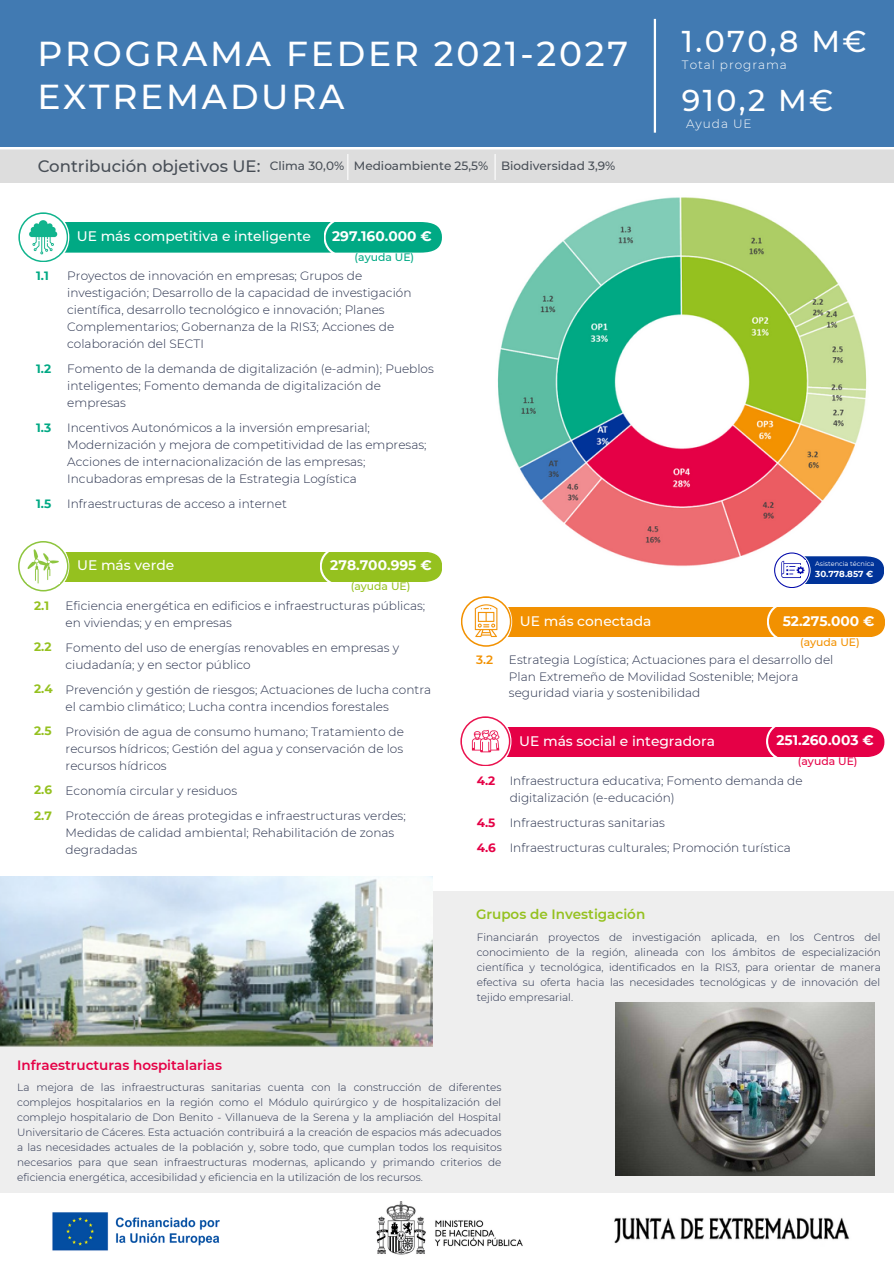
<style>
.page{position:relative;width:894px;height:1264px;background:#fff}
.page>*{position:absolute;margin:0;border:0;box-sizing:border-box;transform-origin:0 0}
.t1{font:500 34.5px/44px "Montserrat";letter-spacing:.08em;color:#fff}
.t2{font:500 30px/59.2px "Montserrat";letter-spacing:.08em;color:#fff}
.t3{font:500 16.5px "Montserrat";color:#363d46}
.t4{font:500 13.8px "Montserrat";color:#fff}
.t5{font:700 13.8px "Montserrat";color:#fff}
.t6{font:600 13.5px "Montserrat";color:#e50046}
.t7{font:600 13.5px "Montserrat";color:#95c11f}
.t8{font:300 12px/17px "Montserrat";color:#252e4a}
.t9{font:500 12px "Montserrat";color:#363d46}
.t10{font:300 12px "Montserrat";letter-spacing:.08em;color:#fff}
.t11{font:700 12px/25px "Montserrat";color:#95c11f}
.t12{font:700 12px "Montserrat";color:#00a984}
.t13{font:700 12px/25px "Montserrat";color:#e50046}
.t14{font:600 12px "Montserrat";color:#f29101}
.t15{font:500 10.8px "Montserrat";color:#00a984}
.t16{font:500 10.8px "Montserrat";color:#95c11f}
.t17{font:500 10.8px "Montserrat";color:#f29101}
.t18{font:500 10.8px "Montserrat";color:#e50046}
.t19{font:300 10.5px/14.9px "Montserrat";color:#252e4a;text-align:justify}
.t20{font:700 8.7px "Montserrat";color:#fff}
.t21{font:6.6px "Montserrat";color:#fff}
</style>
<div class="page">
<img style="left:52px;top:1212px;width:168px;height:39px">
<img style="left:376px;top:1201px;width:147px;height:54px">
<img style="left:497px;top:197px;width:370px;height:370px">
<div style="left:0;top:0;width:893px;height:146px;background:#417ab2"></div>
<hr style="left:653px;top:19px;width:3px;height:114px;background:#fff">
<div style="left:0;top:149px;width:893px;height:34px;background:#ddd"></div>
<div style="left:51px;top:222px;width:391px;height:30px;background:#00a984"></div>
<svg style="left:324px;top:222px;width:19px;height:31px"></svg>
<svg style="left:17px;top:210px;width:52px;height:55px"></svg>
<svg style="left:18px;top:212px;width:50px;height:50px"></svg>
<div style="left:20px;top:214px;width:47px;height:47px;background:#fff;border-radius:50%"></div>
<img style="left:29px;top:220px;width:29px;height:34px">
<div style="left:51px;top:551px;width:391px;height:30px;background:#95c11f"></div>
<svg style="left:17px;top:539px;width:52px;height:54px"></svg>
<svg style="left:18px;top:541px;width:51px;height:50px"></svg>
<div style="left:20px;top:542px;width:47px;height:48px;background:#fff;border-radius:50%"></div>
<img style="left:28px;top:549px;width:31px;height:34px">
<svg style="left:320px;top:551px;width:19px;height:31px"></svg>
<div style="left:493px;top:726px;width:390px;height:30px;background:#e50046"></div>
<svg style="left:459px;top:714px;width:52px;height:54px"></svg>
<svg style="left:460px;top:716px;width:50px;height:50px"></svg>
<div style="left:462px;top:718px;width:46px;height:46px;background:#fff;border-radius:50%"></div>
<img style="left:471px;top:729px;width:29px;height:24px">
<svg style="left:766px;top:726px;width:19px;height:31px"></svg>
<div style="left:0;top:890px;width:893px;height:302px;background:#eee"></div>
<div style="left:493px;top:607px;width:391px;height:30px;background:#f29101"></div>
<svg style="left:460px;top:594px;width:52px;height:55px"></svg>
<svg style="left:460px;top:596px;width:51px;height:50px"></svg>
<div style="left:462px;top:598px;width:47px;height:47px;background:#fff;border-radius:50%"></div>
<img style="left:474px;top:604px;width:24px;height:34px">
<svg style="left:767px;top:607px;width:11px;height:30px"></svg>
<img style="left:0;top:876px;width:432px;height:170px">
<img style="left:614px;top:1217px;width:236px;height:27px">
<div style="left:789px;top:556px;width:94px;height:28px;background:#039"></div>
<svg style="left:771px;top:551px;width:39px;height:38px"></svg>
<svg style="left:773px;top:552px;width:36px;height:36px"></svg>
<div style="left:775px;top:553px;width:33px;height:34px;background:#fff;border-radius:50%"></div>
<img style="left:781px;top:560px;width:24px;height:18px">
<img style="left:615px;top:1002px;width:259px;height:173px">
<h1 class="t1" style="left:37px;top:31px;width:592px">PROGRAMA FEDER 2021-2027<br>EXTREMADURA</h1>
<h3 class="t3" style="left:37px;top:156px;width:224px">Contribución objetivos UE:</h3>
<p class="t9" style="left:270px;top:158px;width:347px">Clima 30,0% Medioambiente 25,5% Biodiversidad 3,9%</p>
<p class="t4" style="left:77px;top:228px;width:236px">UE más competitiva e inteligente</p>
<p class="t5" style="left:332px;top:227px;width:101px">297.160.000 €</p>
<p class="t12" style="left:36px;top:268px;width:14px">1.1</p>
<p class="t12" style="left:36px;top:361px;width:17px">1.2</p>
<p class="t12" style="left:36px;top:420px;width:17px">1.3</p>
<p class="t12" style="left:36px;top:496px;width:17px">1.5</p>
<p class="t15" style="left:354px;top:251px;width:61px">(ayuda UE)</p>
<p class="t8" style="left:67px;top:267px;width:345px">Proyectos de innovación en empresas; Grupos de investigación; Desarrollo de la capacidad de investigación científica, desarrollo tecnológico e innovación; Planes Complementarios; Gobernanza de la RIS3; Acciones de colaboración del SECTI</p>
<p class="t8" style="left:67px;top:360px;width:368px">Fomento de la demanda de digitalización (e-admin); Pueblos inteligentes; Fomento demanda de digitalización de empresas</p>
<p class="t8" style="left:67px;top:419px;width:361px">Incentivos Autonómicos a la inversión empresarial; Modernización y mejora de competitividad de las empresas; Acciones de internacionalización de las empresas; Incubadoras empresas de la Estrategia Logística</p>
<p class="t8" style="left:67px;top:495px;width:221px">Infraestructuras de acceso a internet</p>
<p class="t4" style="left:77px;top:557px;width:99px">UE más verde</p>
<p class="t5" style="left:330px;top:556px;width:103px">278.700.995 €</p>
<p class="t16" style="left:351px;top:579px;width:61px">(ayuda UE)</p>
<h2 class="t2" style="left:681px;top:11px;width:186px">1.070,8 M€<br>910,2 M€</h2>
<p class="t10" style="left:686px;top:116px;width:67px">Ayuda UE</p>
<p class="t10" style="left:681px;top:58px;width:106px">Total programa</p>
<p class="t21" style="left:815px;top:559px;width:61px">Asistencia técnica</p>
<p class="t20" style="left:815px;top:569px;width:59px">30.778.857 €</p>
<p class="t11" style="left:34px;top:593px;width:17px">2.1</p>
<p class="t11" style="left:34px;top:634px;width:19px">2.2</p>
<p class="t11" style="left:34px;top:676px;width:20px">2.4</p>
<p class="t11" style="left:34px;top:718px;width:19px">2.5</p>
<p class="t11" style="left:34px;top:777px;width:19px">2.6<br>2.7</p>
<p class="t8" style="left:66px;top:597px;width:361px">Eficiencia energética en edificios e infraestructuras públicas; en viviendas; y en empresas</p>
<p class="t8" style="left:66px;top:639px;width:335px">Fomento del uso de energías renovables en empresas y ciudadanía; y en sector público</p>
<p class="t8" style="left:66px;top:681px;width:367px">Prevención y gestión de riesgos; Actuaciones de lucha contra el cambio climático; Lucha contra incendios forestales</p>
<p class="t8" style="left:66px;top:723px;width:340px;text-align:justify">Provisión de agua de consumo humano; Tratamiento de recursos hídricos; Gestión del agua y conservación de los recursos hídricos</p>
<p class="t8" style="left:66px;top:778px;width:341px;line-height:25px">Economía circular y residuos<br>Protección de áreas protegidas e infraestructuras verdes;</p>
<p class="t8" style="left:66px;top:824px;width:330px">Medidas de calidad ambiental; Rehabilitación de zonas degradadas</p>
<p class="t4" style="left:520px;top:612px;width:133px">UE más conectada</p>
<p class="t5" style="left:782px;top:612px;width:93px">52.275.000 €</p>
<p class="t17" style="left:799px;top:635px;width:61px">(ayuda UE)</p>
<p class="t14" style="left:476px;top:653px;width:18px">3.2</p>
<p class="t8" style="left:509px;top:652px;width:326px;line-height:16px">Estrategia Logística; Actuaciones para el desarrollo del<br>Plan Extremeño de Movilidad Sostenible; Mejora seguridad viaria y sostenibilidad</p>
<p class="t4" style="left:519px;top:732px;width:197px">UE más social e integradora</p>
<p class="t5" style="left:776px;top:731px;width:99px">251.260.003 €</p>
<p class="t13" style="left:476px;top:768px;width:20px">4.2</p>
<p class="t13" style="left:476px;top:810px;width:21px">4.5<br>4.6</p>
<p class="t18" style="left:797px;top:755px;width:61px">(ayuda UE)</p>
<p class="t8" style="left:509px;top:772px;width:294px">Infraestructura educativa; Fomento demanda de digitalización (e-educación)</p>
<p class="t8" style="left:509px;top:810px;width:282px;line-height:25px">Infraestructuras sanitarias<br>Infraestructuras culturales; Promoción turística</p>
<p class="t7" style="left:476px;top:906px;width:171px">Grupos de Investigación</p>
<p class="t19" style="left:476px;top:930px;width:405px">Financiarán proyectos de investigación aplicada, en los Centros del conocimiento de la región, alineada con los ámbitos de especialización científica y tecnológica, identificados en la RIS3, para orientar de manera efectiva su oferta hacia las necesidades tecnológicas y de innovación del tejido empresarial.</p>
<p class="t6" style="left:17px;top:1056px;width:206px">Infraestructuras hospitalarias</p>
<p class="t19" style="left:17px;top:1080px;width:486px">La mejora de las infraestructuras sanitarias cuenta con la construcción de diferentes complejos hospitalarios en la región como el Módulo quirúrgico y de hospitalización del complejo hospitalario de Don Benito - Villanueva de la Serena y la ampliación del Hospital Universitario de Cáceres. Esta actuación contribuirá a la creación de espacios más adecuados a las necesidades actuales de la población y, sobre todo, que cumplan todos los requisitos necesarios para que sean infraestructuras modernas, aplicando y primando criterios de eficiencia energética, accesibilidad y eficiencia en la utilización de los recursos.</p>
</div>
